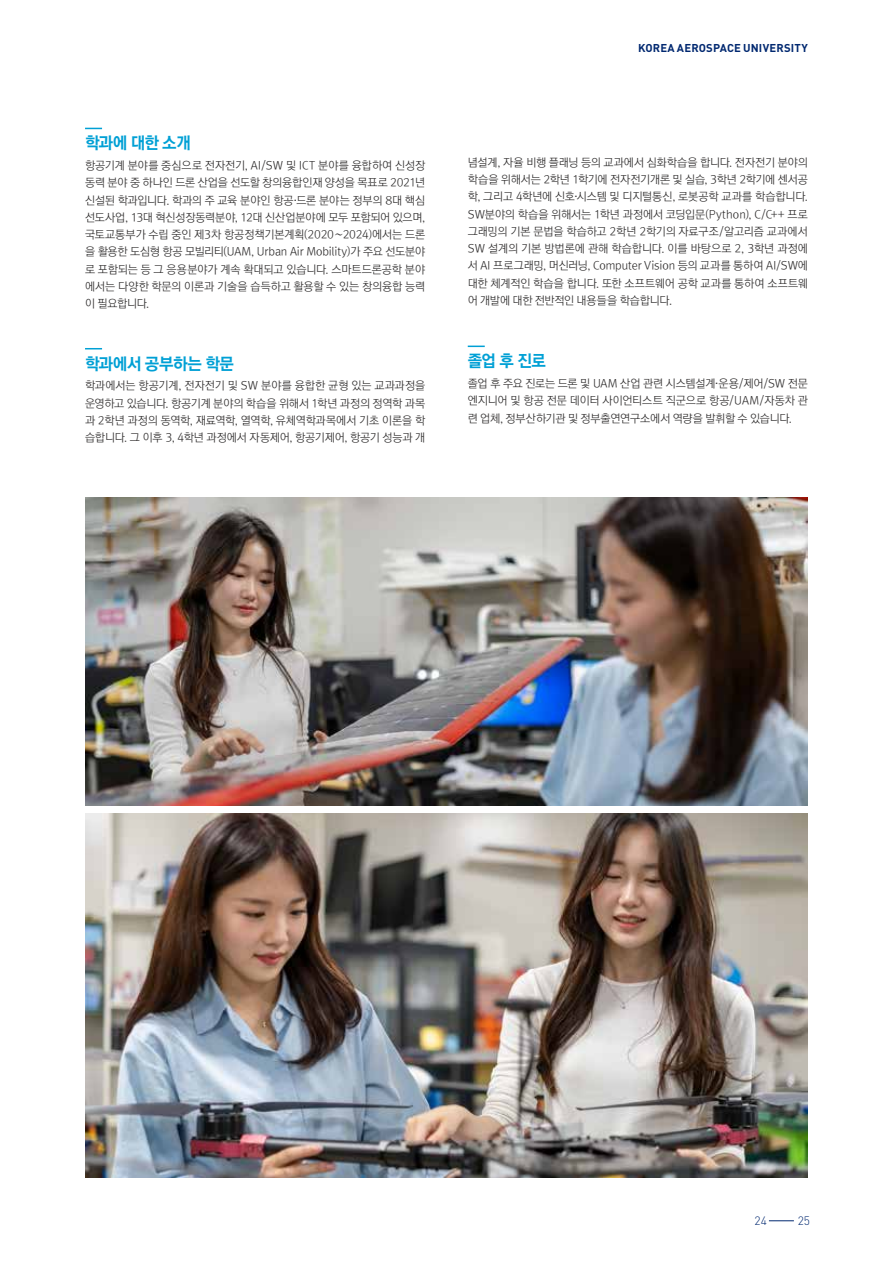
<style>
.page{position:relative;width:893px;height:1263px;background:#fff}
.page>*{position:absolute;margin:0;border:0;box-sizing:border-box;transform-origin:0 0}
.t1{font:16.5px "Rix Go PEB";letter-spacing:-.03em;color:#00a0d5}
.t2{font:300 12px "DIN Pro";color:#002870}
.t3{font:11.25px/17.2px "Rix Go PL";letter-spacing:-.015em;color:#2b2929;text-align:justify}
.t4{font:700 11.25px "DIN Pro";letter-spacing:.01em;color:#002870}
</style>
<div class="page">
<svg style="left:769px;top:1220px;width:25px;height:1px"></svg>
<svg style="left:468px;top:346px;width:17px;height:1px"></svg>
<svg style="left:85px;top:128px;width:17px;height:1px"></svg>
<svg style="left:85px;top:348px;width:17px;height:1px"></svg>
<img style="left:85px;top:813px;width:723px;height:365px">
<img style="left:85px;top:497px;width:723px;height:308px">
<h1 class="t1" style="left:85px;top:135px;width:107px">학과에 대한 소개</h1>
<p class="t3" style="left:85px;top:157px;width:342px">항공기계 분야를 중심으로 전자전기, AI/SW 및 ICT 분야를 융합하여 신성장 동력 분야 중 하나인 드론 산업을 선도할 창의융합인재 양성을 목표로 2021년 신설된 학과입니다. 학과의 주 교육 분야인 항공·드론 분야는 정부의 8대 핵심 선도사업, 13대 혁신성장동력분야, 12대 신산업분야에 모두 포함되어 있으며, 국토교통부가 수립 중인 제3차 항공정책기본계획(2020∼2024)에서는 드론 을 활용한 도심형 항공 모빌리티(UAM, Urban Air Mobility)가 주요 선도분야 로 포함되는 등 그 응용분야가 계속 확대되고 있습니다. 스마트드론공학 분야 에서는 다양한 학문의 이론과 기술을 습득하고 활용할 수 있는 창의융합 능력 이 필요합니다.</p>
<h1 class="t1" style="left:85px;top:355px;width:151px">학과에서 공부하는 학문</h1>
<p class="t3" style="left:85px;top:378px;width:342px">학과에서는 항공기계, 전자전기 및 SW 분야를 융합한 균형 있는 교과과정을 운영하고 있습니다. 항공기계 분야의 학습을 위해서 1학년 과정의 정역학 과목 과 2학년 과정의 동역학, 재료역학, 열역학, 유체역학과목에서 기초 이론을 학 습합니다. 그 이후 3, 4학년 과정에서 자동제어, 항공기제어, 항공기 성능과 개</p>
<p class="t4" style="left:638px;top:39px;width:171px">KOREA AEROSPACE UNIVERSITY</p>
<p class="t3" style="left:468px;top:154px;width:342px">념설계, 자율 비행 플래닝 등의 교과에서 심화학습을 합니다. 전자전기 분야의 학습을 위해서는 2학년 1학기에 전자전기개론 및 실습, 3학년 2학기에 센서공 학, 그리고 4학년에 신호·시스템 및 디지털통신, 로봇공학 교과를 학습합니다.<br>SW분야의 학습을 위해서는 1학년 과정에서 코딩입문(Python), C/C++ 프로 그래밍의 기본 문법을 학습하고 2학년 2학기의 자료구조/알고리즘 교과에서 SW 설계의 기본 방법론에 관해 학습합니다. 이를 바탕으로 2, 3학년 과정에 서 AI 프로그래밍, 머신러닝, Computer Vision 등의 교과를 통하여 AI/SW에 대한 체계적인 학습을 합니다. 또한 소프트웨어 공학 교과를 통하여 소프트웨 어 개발에 대한 전반적인 내용들을 학습합니다.</p>
<h1 class="t1" style="left:468px;top:353px;width:80px">졸업 후 진로</h1>
<p class="t3" style="left:468px;top:375px;width:342px">졸업 후 주요 진로는 드론 및 UAM 산업 관련 시스템설계·운용/제어/SW 전문 엔지니어 및 항공 전문 데이터 사이언티스트 직군으로 항공/UAM/자동차 관 련 업체, 정부산하기관 및 정부출연연구소에서 역량을 발휘할 수 있습니다.</p>
<p class="t2" style="left:754px;top:1211px;width:14px">24</p>
<p class="t2" style="left:798px;top:1211px;width:14px">25</p>
</div>
